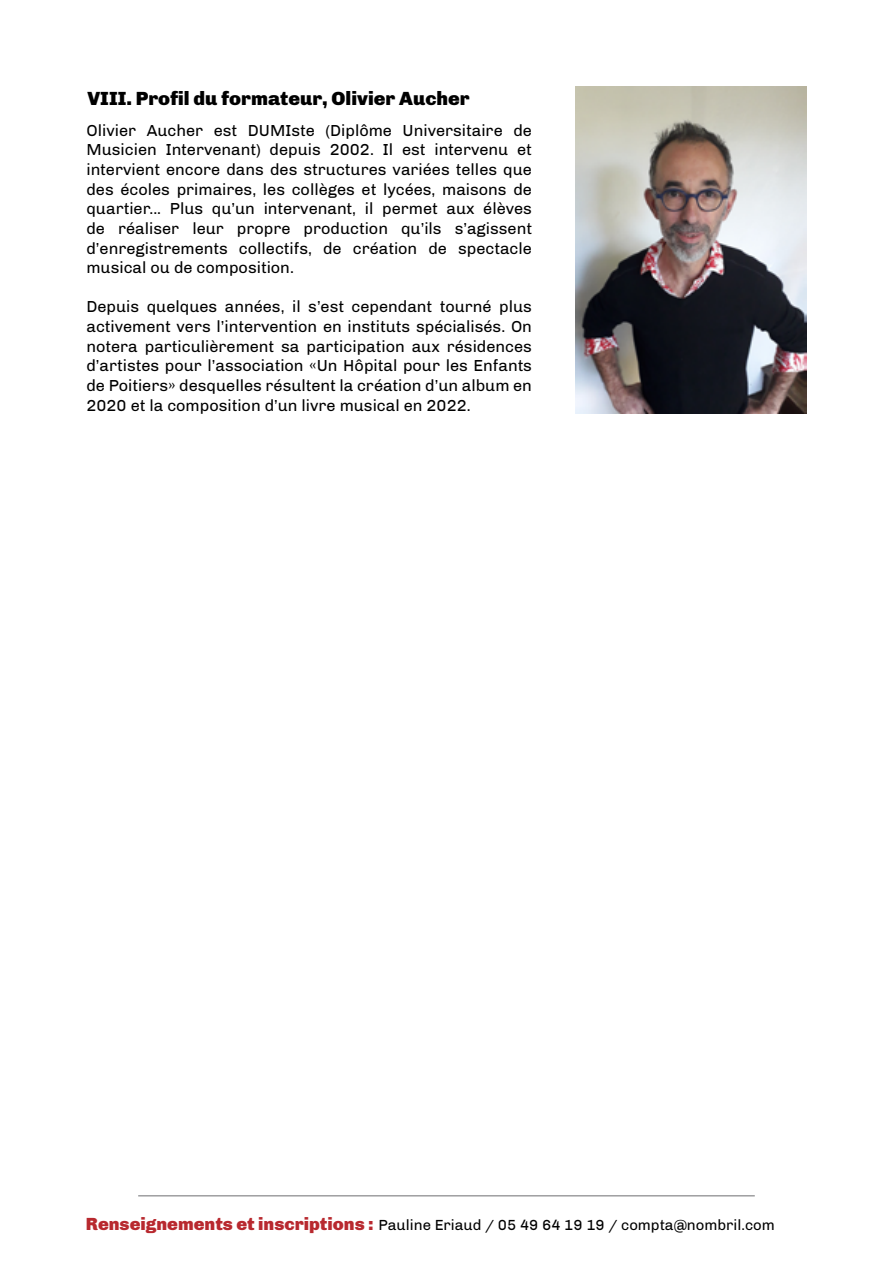
<style>
.page{position:relative;width:893px;height:1263px;background:#fff}
.page>*{position:absolute;margin:0;border:0;box-sizing:border-box;transform-origin:0 0}
.t1{font:900 19.5px "Chivo";color:#000}
.t2{font:16.35px/19.6px "Chivo";color:#000;text-align:justify}
.t3{font:15px "Chivo";color:#000}
.s1{font-weight:900;font-size:18px;color:#b8292f}
</style>
<div class="page">
<img style="left:575px;top:86px;width:232px;height:328px">
<hr style="left:138px;top:1195px;width:617px;height:1px;background:#6d6e71">
<p class="t1" style="left:88px;top:87px;width:384px">VIII. Profil du formateur, Olivier Aucher</p>
<p class="t2" style="left:86px;top:120px;width:447px">Olivier Aucher est DUMIste (Diplôme Universitaire de Musicien Intervenant) depuis 2002. Il est intervenu et intervient encore dans des structures variées telles que des écoles primaires, les collèges et lycées, maisons de quartier... Plus qu’un intervenant, il permet aux élèves de réaliser leur propre production qu’ils s’agissent d’enregistrements collectifs, de création de spectacle musical ou de composition.</p>
<p class="t2" style="left:86px;top:297px;width:447px">Depuis quelques années, il s’est cependant tourné plus activement vers l’intervention en instituts spécialisés. On notera particulièrement sa participation aux résidences d’artistes pour l’association «Un Hôpital pour les Enfants de Poitiers» desquelles résultent la création d’un album en 2020 et la composition d’un livre musical en 2022.</p>
<p class="t3" style="left:86px;top:1216px;width:691px"><span class="s1">Renseignements et inscriptions :</span> Pauline Eriaud / 05 49 64 19 19 / compta@nombril.com</p>
</div>
